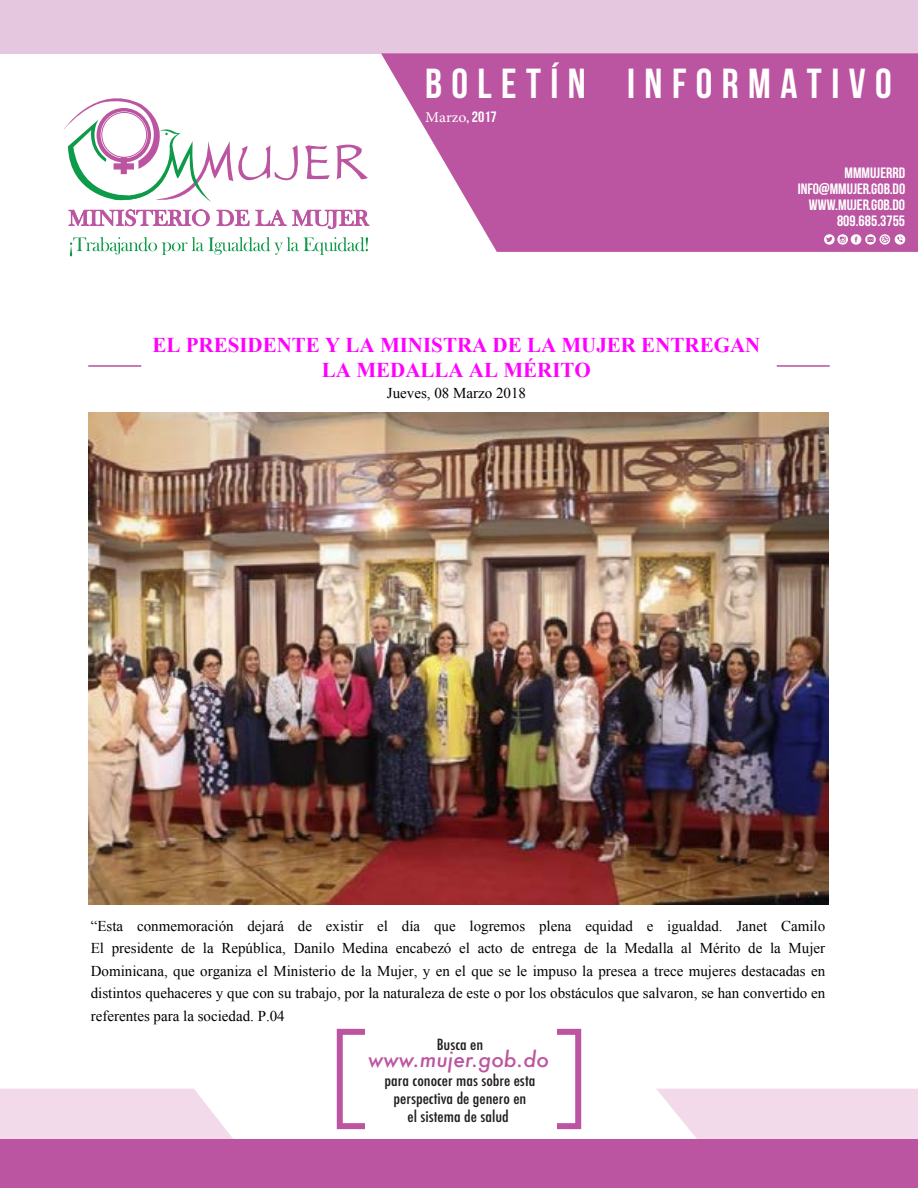
<style>
.page{position:relative;width:918px;height:1188px;background:#fff}
.page>*{position:absolute;margin:0;border:0;box-sizing:border-box;transform-origin:0 0}
.t1{font:42px "Bebas Neue";letter-spacing:.225em;color:#fff}
.t2{font:700 21px/25.2px "Times New Roman";color:#f0f;text-align:center}
.t3{font:italic 500 21px "Futura";color:#bc55a1}
.t4{font:15px/22.5px "Times New Roman";color:#000;text-align:justify}
.t5{font:500 condensed 15px/18px "Futura";color:#231f20;text-align:center;scale:1.12 1}
.t6{font:15px/31.8px "Bebas Neue";color:#fff;text-align:right;scale:1.05 1}
.t7{font:15px "Minion Pro";color:#fff;scale:1.05 1}
.s1{font-family:"Bebas Neue"}
</style>
<div class="page">
<div style="left:0;top:0;width:918px;height:53px;background:#e5c7df"></div>
<svg style="left:381px;top:53px;width:537px;height:199px;background:#c367ab"></svg>
<svg style="left:70px;top:237px;width:298px;height:19px"></svg>
<svg style="left:63px;top:98px;width:307px;height:131px"></svg>
<svg style="left:0;top:1089px;width:918px;height:50px;fill:#f2daeb"></svg>
<svg style="left:837px;top:234px;width:11px;height:11px"></svg>
<svg style="left:840px;top:237px;width:6px;height:5px"></svg>
<svg style="left:865px;top:234px;width:11px;height:11px"></svg>
<svg style="left:867px;top:237px;width:7px;height:5px"></svg>
<div style="left:895px;top:234px;width:10px;height:11px;background:#fff;border-radius:50%"></div>
<svg style="left:897px;top:237px;width:6px;height:5px"></svg>
<svg style="left:824px;top:234px;width:11px;height:11px"></svg>
<svg style="left:826px;top:237px;width:7px;height:5px"></svg>
<svg style="left:880px;top:234px;width:10px;height:11px"></svg>
<svg style="left:881px;top:236px;width:8px;height:7px"></svg>
<hr style="left:88px;top:365px;width:53px;height:2px;background:#bc55a1">
<hr style="left:777px;top:365px;width:53px;height:2px;background:#bc55a1">
<svg style="left:851px;top:234px;width:10px;height:11px"></svg>
<div style="left:0;top:1139px;width:918px;height:49px;background:#bc55a1"></div>
<div style="left:337px;top:1029px;width:244px;height:100px;border:6px solid #bc55a1"></div>
<div style="left:365px;top:1009px;width:192px;height:125px;background:#fff"></div>
<img style="left:89px;top:412px;width:739px;height:492px">
<h1 class="t1" style="left:425px;top:61px;width:468px">BOLETÍN INFORMATIVO</h1>
<p class="t7" style="left:425px;top:107px;width:70px">Marzo<span class="s1">, 2017</span></p>
<p class="t6" style="left:809px;top:157px;width:93px">MMMUJERRD<br>WWW.MUJER.GOB.DO</p>
<p class="t6" style="left:798px;top:172px;width:104px">INFO@MMUJER.GOB.DO</p>
<p class="t6" style="left:837px;top:205px;width:66px">809.685.3755</p>
<h2 class="t2" style="left:152px;top:332px;width:609px">EL PRESIDENTE Y LA MINISTRA DE LA MUJER ENTREGAN<br>LA MEDALLA AL MÉRITO</h2>
<p class="t4" style="left:387px;top:381px;width:141px">Jueves, 08 Marzo 2018</p>
<p class="t4" style="left:91px;top:914px;width:736px">“Esta conmemoración dejará de existir el día que logremos plena equidad e igualdad. Janet Camilo El presidente de la República, Danilo Medina encabezó el acto de entrega de la Medalla al Mérito de la Mujer Dominicana, que organiza el Ministerio de la Mujer, y en el que se le impuso la presea a trece mujeres destacadas en distintos quehaceres y que con su trabajo, por la naturaleza de este o por los obstáculos que salvaron, se han convertido en referentes para la sociedad. P.04</p>
<p class="t5" style="left:437px;top:1035px;width:43px">Busca en</p>
<p class="t5" style="left:385px;top:1071px;width:136px">para conocer mas sobre esta perspectiva de genero en<br>el sistema de salud</p>
<h2 class="t3" style="left:368px;top:1044px;width:182px">www.mujer.gob.do</h2>
</div>
